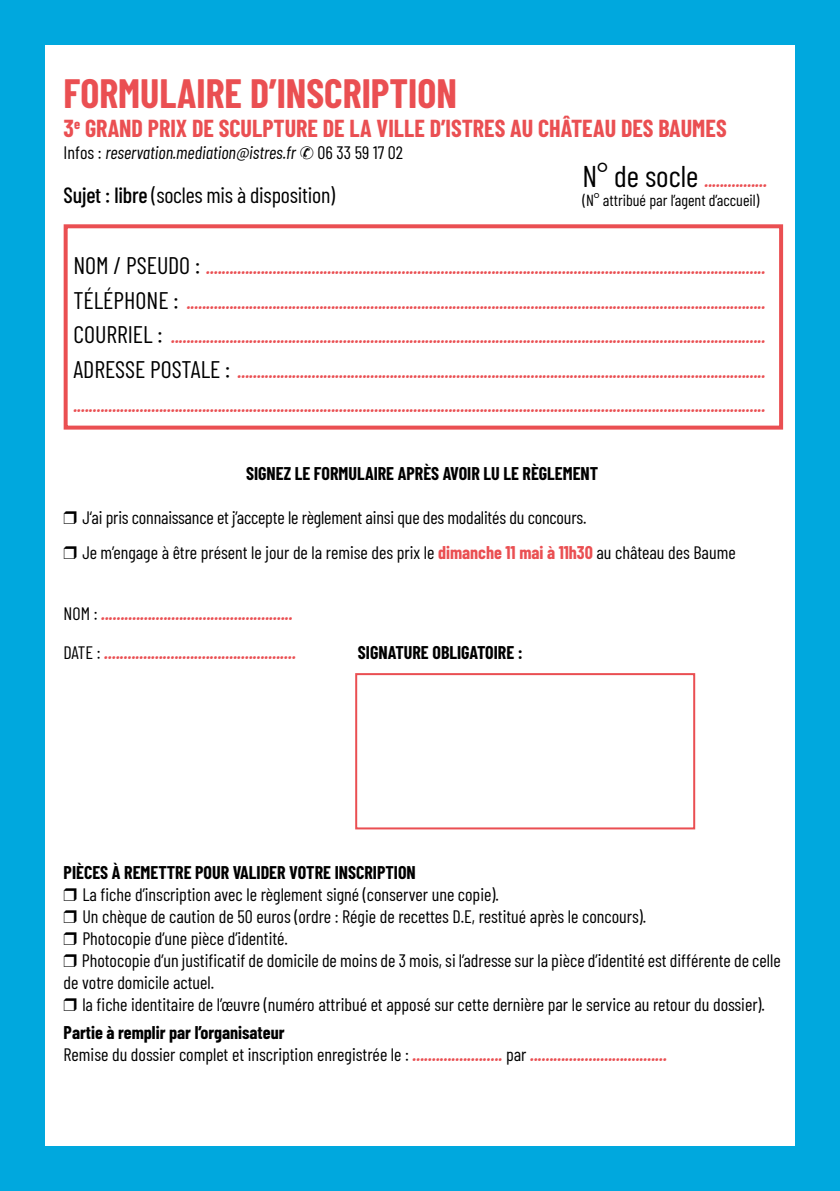
<style>
.page{position:relative;width:840px;height:1191px;background:#fff}
.page>*{position:absolute;margin:0;border:0;box-sizing:border-box;transform-origin:0 0}
.t1{font:700 40px "Barlow Condensed";color:#ea4f52}
.t2{font:700 24px "Barlow Condensed";color:#ea4f52}
.t3{font:22px "Barlow Condensed";letter-spacing:-.01em;color:#000}
.t4{font:italic 700 18px/34.4px "Barlow Condensed";color:#ea4f52;text-align:justify}
.t5{font:18px/22px "Barlow Condensed";color:#000}
.t6{font:700 18px "Barlow Condensed";color:#000}
.t7{font:italic 18px "Barlow Condensed";color:#000}
.t8{font:16px "Barlow Condensed";color:#000}
.s1{font-style:normal}
.s2{font-weight:400;font-style:normal;font-size:30px;color:#000}
.s3{font-weight:500}
.s4{font-weight:400;font-style:normal;font-size:24px;color:#000}
.s5{font-weight:700;color:#ea4f52}
.s6{font-weight:400;font-style:normal;color:#000}
</style>
<div class="page">
<div style="left:0;top:0;width:839px;height:1191px;background:#00a8de"></div>
<div style="left:45px;top:45px;width:749px;height:1100px;background:#fff"></div>
<div style="left:355px;top:673px;width:339px;height:156px;border:2px solid #ea4f52"></div>
<div style="left:64px;top:224px;width:718px;height:205px;border:4px solid #ea4f52"></div>
<h2 class="t1" style="left:64px;top:66px;width:394px">FORMULAIRE D’INSCRIPTION</h2>
<h4 class="t2" style="left:64px;top:111px;width:664px">3<sup>e</sup> GRAND PRIX DE SCULPTURE DE LA VILLE D’ISTRES AU CHÂTEAU DES BAUMES</h4>
<p class="t7" style="left:64px;top:140px;width:341px"><span class="s1">Infos :</span> reservation.mediation@istres.fr <span class="s1">06 33 59 17 02</span></p>
<p class="t4" style="left:582px;top:162px;width:186px"><span class="s2">N° de socle</span> ................</p>
<p class="t3" style="left:64px;top:180px;width:273px"><span class="s3">Sujet : libre</span> (socles mis à disposition)</p>
<p class="t8" style="left:582px;top:189px;width:178px">(N° attribué par l’agent d’accueil)</p>
<p class="t4" style="left:73px;top:250px;width:693px"><span class="s4">NOM / PSEUDO :</span> ...............................................................................................................................................<br><span class="s4">TÉLÉPHONE :</span> ....................................................................................................................................................<br><span class="s4">COURRIEL :</span> ........................................................................................................................................................<br><span class="s4">ADRESSE POSTALE :</span> ....................................................................................................................................... .................................................................................................................................................................................</p>
<p class="t6" style="left:246px;top:460px;width:353px">SIGNEZ LE FORMULAIRE APRÈS AVOIR LU LE RÈGLEMENT</p>
<p class="t5" style="left:82px;top:498px;width:654px;line-height:35.4px">J‘ai pris connaissance et j’accepte le règlement ainsi que des modalités du concours.<br>Je m’engage à être présent le jour de la remise des prix le <span class="s5">dimanche 11 mai à 11h30</span> au château des Baume</p>
<p class="t4" style="left:64px;top:593px;width:234px;line-height:39px"><span class="s6">NOM :</span> .................................................<br><span class="s6">DATE :</span> .................................................</p>
<p class="t6" style="left:358px;top:640px;width:166px">SIGNATURE OBLIGATOIRE :</p>
<p class="t6" style="left:64px;top:860px;width:353px">PIÈCES À REMETTRE POUR VALIDER VOTRE INSCRIPTION</p>
<p class="t5" style="left:82px;top:882px;width:700px">La fiche d’inscription avec le règlement signé (conserver une copie).<br>Un chèque de caution de 50 euros (ordre : Régie de recettes D.E, restitué après le concours).<br>Photocopie d’une pièce d’identité.<br>Photocopie d’un justificatif de domicile de moins de 3 mois, si l’adresse sur la pièce d’identité est différente de celle</p>
<p class="t5" style="left:64px;top:970px;width:152px">de votre domicile actuel.</p>
<p class="t5" style="left:82px;top:992px;width:683px">la fiche identitaire de l’œuvre (numéro attribué et apposé sur cette dernière par le service au retour du dossier).</p>
<p class="t6" style="left:64px;top:1019px;width:222px">Partie à remplir par l’organisateur</p>
<p class="t4" style="left:64px;top:1036px;width:604px"><span class="s6">Remise du dossier complet et inscription enregistrée le :</span> ....................... <span class="s6">par</span> ...................................</p>
</div>
